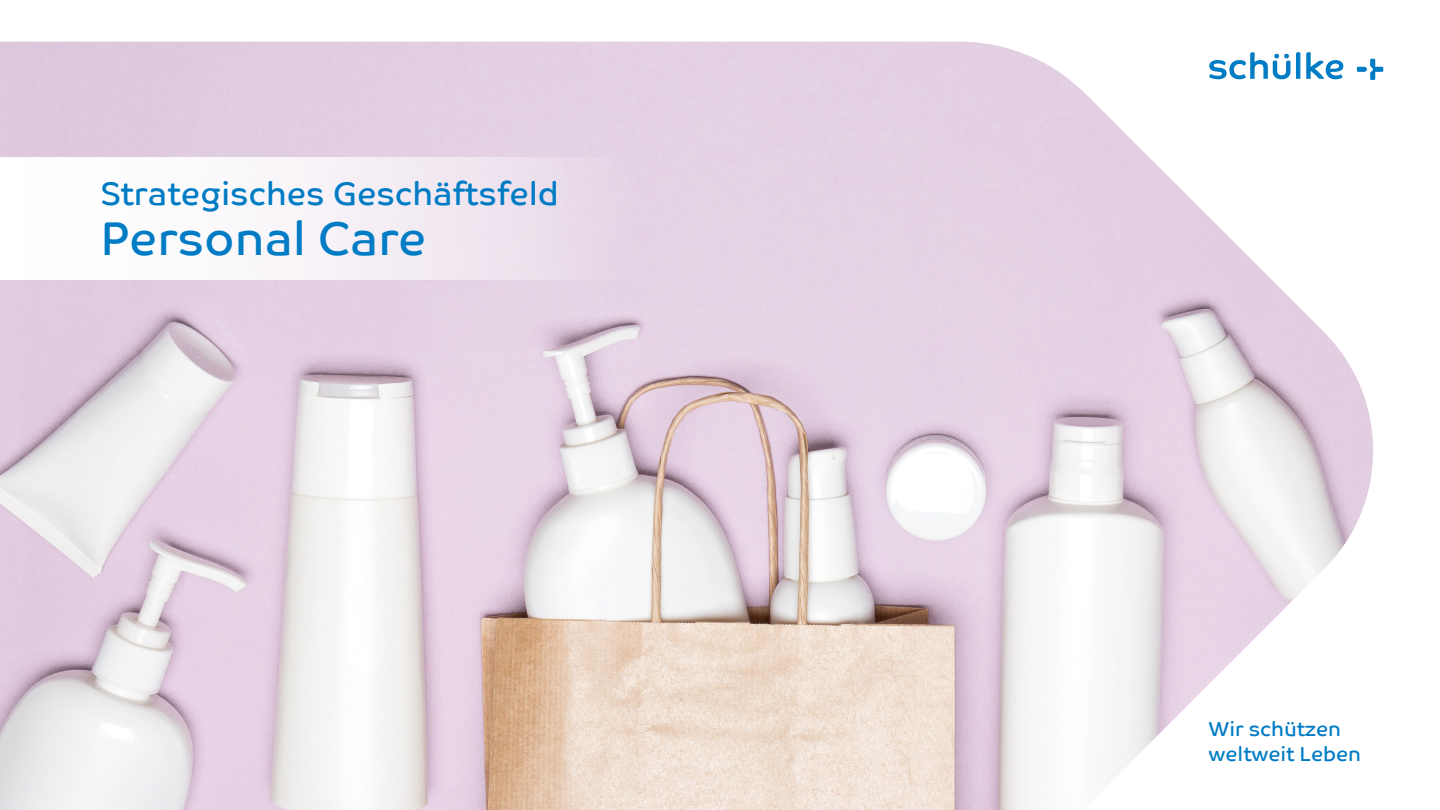
<style>
.page{position:relative;width:1440px;height:810px;background:#fff}
.page>*{position:absolute;margin:0;border:0;box-sizing:border-box;transform-origin:0 0}
.t1{font:47.4px "Co Text";color:#007cc5}
.t2{font:32.78px "Co Text";color:#007cc5}
.t3{font:20.4px/25.5px "Co Text";color:#007cc5}
</style>
<div class="page">
<img style="left:0;top:42px;width:1373px;height:768px">
<div style="left:0;top:158px;width:631px;height:122px;background:linear-gradient(to right,#fff,#e9dae9)"></div>
<svg style="left:1209px;top:52px;width:81px;height:27px"></svg>
<svg style="left:1296px;top:52px;width:4px;height:27px"></svg>
<svg style="left:1306px;top:52px;width:37px;height:27px"></svg>
<svg style="left:1357px;top:59px;width:26px;height:21px"></svg>
<p class="t2" style="left:100px;top:175px;width:460px">Strategisches Geschäftsfeld</p>
<h1 class="t1" style="left:100px;top:210px;width:327px">Personal Care</h1>
<p class="t3" style="left:1209px;top:716px;width:154px">Wir schützen weltweit Leben</p>
</div>
